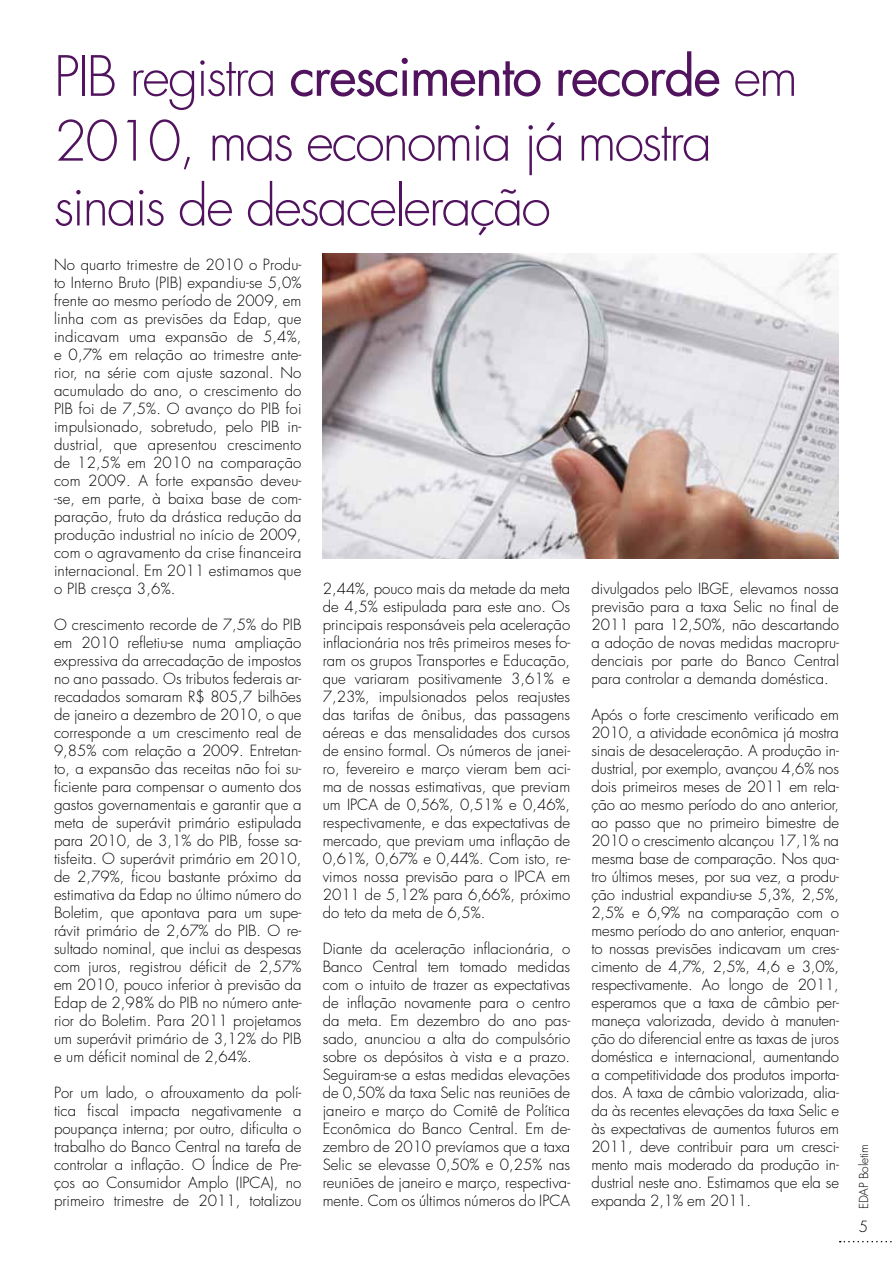
<style>
.page{position:relative;width:893px;height:1263px;background:#fff}
.page>*{position:absolute;margin:0;border:0;box-sizing:border-box;transform-origin:0 0}
.t1{font:300 54px/64.8px "Futura LT";letter-spacing:-.04em;color:#51125e}
.t2{font:300 15px/18px "Futura LT";color:#000;text-align:justify}
.t3{font:300 15px "Futura";color:#000}
.t4{font:300 12px "Futura";letter-spacing:-.02em;color:#000}
.s1{font-weight:400}
</style>
<div class="page">
<svg style="left:840px;top:1241px;width:52px;height:1px"></svg>
<img style="left:323px;top:254px;width:516px;height:304px">
<h1 class="t1" style="left:54px;top:45px;width:746px">PIB registra <span class="s1">crescimento recorde</span> em<br>2010, mas economia já mostra sinais de desaceleração</h1>
<p class="t2" style="left:54px;top:256px;width:249px">No quarto trimestre de 2010 o Produ&shy;to Interno Bruto (PIB) expandiu-se 5,0% frente ao mesmo período de 2009, em linha com as previsões da Edap, que indicavam uma expansão de 5,4%, e 0,7% em relação ao trimestre ante&shy;rior, na série com ajuste sazonal. No acumulado do ano, o crescimento do PIB foi de 7,5%. O avanço do PIB foi impulsionado, sobretudo, pelo PIB in&shy;dustrial, que apresentou crescimento de 12,5% em 2010 na comparação com 2009. A forte expansão deveu--se, em parte, à baixa base de com&shy;paração, fruto da drástica redução da produção industrial no início de 2009, com o agravamento da crise financeira internacional. Em 2011 estimamos que o PIB cresça 3,6%.</p>
<p class="t2" style="left:54px;top:616px;width:249px">O crescimento recorde de 7,5% do PIB em 2010 refletiu-se numa ampliação expressiva da arrecadação de impostos no ano passado. Os tributos federais ar&shy;recadados somaram R$ 805,7 bilhões de janeiro a dezembro de 2010, o que corresponde a um crescimento real de 9,85% com relação a 2009. Entretan&shy;to, a expansão das receitas não foi su&shy;ficiente para compensar o aumento dos gastos governamentais e garantir que a meta de superávit primário estipulada para 2010, de 3,1% do PIB, fosse sa&shy;tisfeita. O superávit primário em 2010, de 2,79%, ficou bastante próximo da estimativa da Edap no último número do Boletim, que apontava para um supe&shy;rávit primário de 2,67% do PIB. O re&shy;sultado nominal, que inclui as despesas com juros, registrou déficit de 2,57% em 2010, pouco inferior à previsão da Edap de 2,98% do PIB no número ante&shy;rior do Boletim. Para 2011 projetamos um superávit primário de 3,12% do PIB e um déficit nominal de 2,64%.</p>
<p class="t2" style="left:54px;top:1084px;width:249px">Por um lado, o afrouxamento da polí&shy;tica fiscal impacta negativamente a poupança interna; por outro, dificulta o trabalho do Banco Central na tarefa de controlar a inflação. O Índice de Pre&shy;ços ao Consumidor Amplo (IPCA), no primeiro trimestre de 2011, totalizou</p>
<p class="t2" style="left:323px;top:580px;width:249px">2,44%, pouco mais da metade da meta de 4,5% estipulada para este ano. Os principais responsáveis pela aceleração inflacionária nos três primeiros meses fo&shy;ram os grupos Transportes e Educação, que variaram positivamente 3,61% e 7,23%, impulsionados pelos reajustes das tarifas de ônibus, das passagens aéreas e das mensalidades dos cursos de ensino formal. Os números de janei&shy;ro, fevereiro e março vieram bem aci&shy;ma de nossas estimativas, que previam um IPCA de 0,56%, 0,51% e 0,46%, respectivamente, e das expectativas de mercado, que previam uma inflação de 0,61%, 0,67% e 0,44%. Com isto, re&shy;vimos nossa previsão para o IPCA em 2011 de 5,12% para 6,66%, próximo do teto da meta de 6,5%.</p>
<p class="t2" style="left:323px;top:940px;width:249px">Diante da aceleração inflacionária, o Banco Central tem tomado medidas com o intuito de trazer as expectativas de inflação novamente para o centro da meta. Em dezembro do ano pas&shy;sado, anunciou a alta do compulsório sobre os depósitos à vista e a prazo.<br>Seguiram-se a estas medidas elevações de 0,50% da taxa Selic nas reuniões de janeiro e março do Comitê de Política Econômica do Banco Central. Em de&shy;zembro de 2010 prevíamos que a taxa Selic se elevasse 0,50% e 0,25% nas reuniões de janeiro e março, respectiva&shy;mente. Com os últimos números do IPCA</p>
<p class="t2" style="left:591px;top:580px;width:249px">divulgados pelo IBGE, elevamos nossa previsão para a taxa Selic no final de 2011 para 12,50%, não descartando a adoção de novas medidas macropru&shy;denciais por parte do Banco Central para controlar a demanda doméstica.</p>
<p class="t2" style="left:591px;top:706px;width:249px">Após o forte crescimento verificado em 2010, a atividade econômica já mostra sinais de desaceleração. A produção in&shy;dustrial, por exemplo, avançou 4,6% nos dois primeiros meses de 2011 em rela&shy;ção ao mesmo período do ano anterior, ao passo que no primeiro bimestre de 2010 o crescimento alcançou 17,1% na mesma base de comparação. Nos qua&shy;tro últimos meses, por sua vez, a produ&shy;ção industrial expandiu-se 5,3%, 2,5%, 2,5% e 6,9% na comparação com o mesmo período do ano anterior, enquan&shy;to nossas previsões indicavam um cres&shy;cimento de 4,7%, 2,5%, 4,6 e 3,0%, respectivamente. Ao longo de 2011, esperamos que a taxa de câmbio per&shy;maneça valorizada, devido à manuten&shy;ção do diferencial entre as taxas de juros doméstica e internacional, aumentando a competitividade dos produtos importa&shy;dos. A taxa de câmbio valorizada, alia&shy;da às recentes elevações da taxa Selic e às expectativas de aumentos futuros em 2011, deve contribuir para um cresci&shy;mento mais moderado da produção in&shy;dustrial neste ano. Estimamos que ela se expanda 2,1% em 2011.</p>
<p class="t4" style="left:856px;top:1209px;width:66px;rotate:-90deg">EDAP Boletim</p>
<p class="t3" style="left:859px;top:1217px;width:11px">5</p>
</div>
